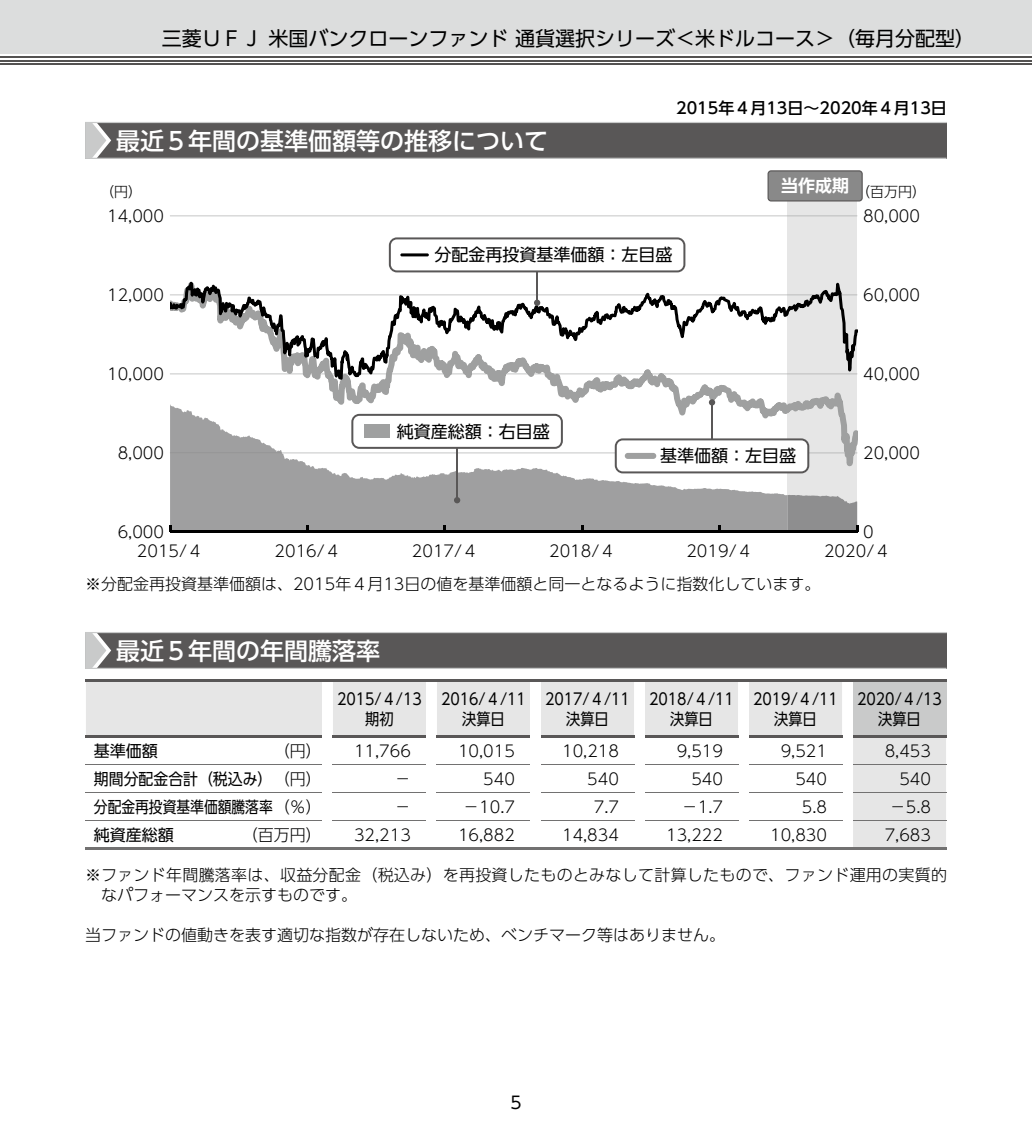
<style>
.page{position:relative;width:1032px;height:1134px;background:#fff}
.page>*{position:absolute;margin:0;border:0;box-sizing:border-box;transform-origin:0 0}
.t1{font:500 24px "UD Shin Go Pro";color:#fff}
.t2{font:20px "UD Shin Go Pro";color:#000}
.t3{font:17px "UD Shin Go Pro";color:#000}
.t4{font:700 17px "UD Shin Go Pro De";color:#fff}
.t5{font:300 16px/20px "UD Shin Go Pro";color:#000}
.t6{font:16px/20px "UD Shin Go Pro";color:#000;text-align:center;scale:.89 1}
.t7{font:500 16px "UD Shin Go Pro";color:#000}
.t8{font:16px "UD Shin Go Pro";color:#000;scale:.86 1}
.t9{font:16px "UD Shin Go Pro";color:#000;scale:.93 1}
.t10{font:16px "UD Shin Go Pro";color:#000}
.t11{font:300 14px "UD Shin Go Pro";color:#000}
.s1{font-weight:300}
</style>
<div class="page">
<div style="left:0;top:0;width:1032px;height:54px;background:#dcdddd"></div>
<hr style="left:0;top:63px;width:1032px;height:2px;background:#545251">
<hr style="left:0;top:60px;width:1032px;height:1px;background:#545251">
<hr style="left:0;top:56px;width:1032px;height:2px;background:#545251">
<div style="left:85px;top:122px;width:862px;height:36px;background:#595757"></div>
<hr style="left:85px;top:158px;width:861px;height:1px;background:#c9caca">
<hr style="left:85px;top:122px;width:862px;height:1px;background:#c9caca">
<svg style="left:85px;top:123px;width:26px;height:35px"></svg>
<div style="left:787px;top:186px;width:70px;height:346px;background:#e6e6e6"></div>
<svg style="left:767px;top:170px;width:96px;height:31px;background:#878787"></svg>
<svg style="left:170px;top:216px;width:687px;height:1px"></svg>
<svg style="left:170px;top:473px;width:617px;height:58px;background:#a4a4a5"></svg>
<svg style="left:170px;top:380px;width:675px;height:34px"></svg>
<svg style="left:170px;top:282px;width:687px;height:98px"></svg>
<svg style="left:787px;top:495px;width:71px;height:37px;background:#909091"></svg>
<hr style="left:170px;top:531px;width:687px;height:2px;background:#000">
<hr style="left:456px;top:431px;width:2px;height:69px;background:#595757">
<svg style="left:454px;top:497px;width:6px;height:6px"></svg>
<hr style="left:711px;top:402px;width:2px;height:54px;background:#595757">
<svg style="left:709px;top:399px;width:6px;height:6px"></svg>
<svg style="left:170px;top:414px;width:687px;height:59px"></svg>
<div style="left:625px;top:453px;width:31px;height:6px;background:#9fa0a0;border-radius:3px"></div>
<hr style="left:536px;top:255px;width:2px;height:48px;background:#595757">
<svg style="left:170px;top:295px;width:687px;height:11px"></svg>
<svg style="left:389px;top:237px;width:296px;height:35px"></svg>
<hr style="left:400px;top:253px;width:29px;height:3px;background:#000;border-radius:2px">
<div style="left:85px;top:632px;width:862px;height:36px;background:#595757"></div>
<hr style="left:85px;top:668px;width:861px;height:1px;background:#c9caca">
<hr style="left:85px;top:632px;width:862px;height:1px;background:#c9caca">
<svg style="left:85px;top:633px;width:26px;height:35px"></svg>
<svg style="left:86px;top:680px;width:860px;height:170px"></svg>
<hr style="left:853px;top:848px;width:93px;height:2px;background:#727171">
<hr style="left:645px;top:736px;width:93px;height:2px;background:#595757">
<p class="t2" style="left:162px;top:22px;width:815px">三菱ＵＦＪ 米国バンクローンファンド 通貨選択シリーズ＜米ドルコース＞（毎月分配型）</p>
<h1 class="t1" style="left:116px;top:121px;width:433px">最近５年間の基準価額等の推移について</h1>
<p class="t7" style="left:676px;top:95px;width:272px">2015年４月13日～2020年４月13日</p>
<p class="t11" style="left:100px;top:181px;width:43px">（円）</p>
<p class="t4" style="left:781px;top:172px;width:69px">当作成期</p>
<p class="t5" style="left:107px;top:205px;width:58px">14,000</p>
<p class="t5" style="left:107px;top:284px;width:58px">12,000</p>
<p class="t3" style="left:434px;top:241px;width:239px">分配金再投資基準価額：左目盛</p>
<p class="t11" style="left:856px;top:181px;width:71px">（百万円）</p>
<p class="t5" style="left:863px;top:205px;width:58px">80,000</p>
<p class="t5" style="left:863px;top:284px;width:58px">60,000</p>
<p class="t5" style="left:107px;top:363px;width:58px">10,000</p>
<p class="t5" style="left:863px;top:363px;width:58px">40,000</p>
<p class="t3" style="left:397px;top:418px;width:154px">純資産総額：右目盛</p>
<p class="t5" style="left:118px;top:442px;width:48px">8,000</p>
<p class="t3" style="left:660px;top:442px;width:137px">基準価額：左目盛</p>
<p class="t5" style="left:863px;top:442px;width:58px">20,000</p>
<p class="t5" style="left:118px;top:521px;width:48px">6,000</p>
<p class="t5" style="left:863px;top:521px;width:12px">0</p>
<p class="t5" style="left:137px;top:540px;width:68px">2015/４</p>
<p class="t5" style="left:275px;top:540px;width:68px">2016/４</p>
<p class="t5" style="left:412px;top:540px;width:68px">2017/４</p>
<p class="t5" style="left:549px;top:540px;width:68px">2018/４</p>
<p class="t5" style="left:686px;top:540px;width:68px">2019/４</p>
<p class="t5" style="left:824px;top:540px;width:68px">2020/４</p>
<p class="t5" style="left:85px;top:573px;width:737px">※分配金再投資基準価額は、2015年４月13日の値を基準価額と同一となるように指数化しています。</p>
<h1 class="t1" style="left:116px;top:631px;width:265px">最近５年間の年間騰落率</h1>
<p class="t6" style="left:337px;top:688px;width:97px">2015/４/13期初</p>
<p class="t6" style="left:441px;top:688px;width:97px">2016/４/11決算日</p>
<p class="t6" style="left:545px;top:688px;width:97px">2017/４/11決算日</p>
<p class="t6" style="left:649px;top:688px;width:97px">2018/４/11決算日</p>
<p class="t6" style="left:753px;top:688px;width:97px">2019/４/11決算日</p>
<p class="t6" style="left:857px;top:688px;width:97px">2020/４/13決算日</p>
<p class="t10" style="left:94px;top:738px;width:65px">基準価額</p>
<p class="t5" style="left:274px;top:741px;width:49px">（円）</p>
<p class="t5" style="left:354px;top:741px;width:58px">11,766</p>
<p class="t5" style="left:458px;top:741px;width:58px">10,015</p>
<p class="t5" style="left:562px;top:741px;width:58px">10,218</p>
<p class="t5" style="left:677px;top:741px;width:48px">9,519</p>
<p class="t5" style="left:781px;top:741px;width:48px">9,521</p>
<p class="t5" style="left:885px;top:741px;width:48px">8,453</p>
<p class="t9" style="left:94px;top:766px;width:247px">期間分配金合計（税込み）<span class="s1">（円）</span></p>
<p class="t5" style="left:395px;top:768px;width:17px">－</p>
<p class="t5" style="left:483px;top:768px;width:33px">540</p>
<p class="t5" style="left:587px;top:768px;width:33px">540</p>
<p class="t5" style="left:691px;top:768px;width:33px">540</p>
<p class="t5" style="left:795px;top:768px;width:33px">540</p>
<p class="t5" style="left:899px;top:768px;width:33px">540</p>
<p class="t8" style="left:94px;top:794px;width:267px">分配金再投資基準価額騰落率<span class="s1">（％）</span></p>
<p class="t5" style="left:395px;top:796px;width:17px">－</p>
<p class="t5" style="left:463px;top:796px;width:53px">－10.7</p>
<p class="t5" style="left:594px;top:796px;width:27px">7.7</p>
<p class="t5" style="left:682px;top:796px;width:43px">－1.7</p>
<p class="t5" style="left:802px;top:796px;width:27px">5.8</p>
<p class="t5" style="left:890px;top:796px;width:43px">－5.8</p>
<p class="t10" style="left:94px;top:822px;width:81px">純資産総額</p>
<p class="t5" style="left:242px;top:824px;width:81px">（百万円）</p>
<p class="t5" style="left:354px;top:824px;width:58px">32,213</p>
<p class="t5" style="left:458px;top:824px;width:58px">16,882</p>
<p class="t5" style="left:562px;top:824px;width:58px">14,834</p>
<p class="t5" style="left:666px;top:824px;width:58px">13,222</p>
<p class="t5" style="left:770px;top:824px;width:58px">10,830</p>
<p class="t5" style="left:885px;top:824px;width:48px">7,683</p>
<p class="t5" style="left:101px;top:864px;width:847px;text-indent:-16px">※ファンド年間騰落率は、収益分配金（税込み）を再投資したものとみなして計算したもので、ファンド運用の実質的なパフォーマンスを示すものです。</p>
<p class="t5" style="left:85px;top:924px;width:641px">当ファンドの値動きを表す適切な指数が存在しないため、ベンチマーク等はありません。</p>
<p class="t3" style="left:510px;top:1089px;width:13px">5</p>
</div>
